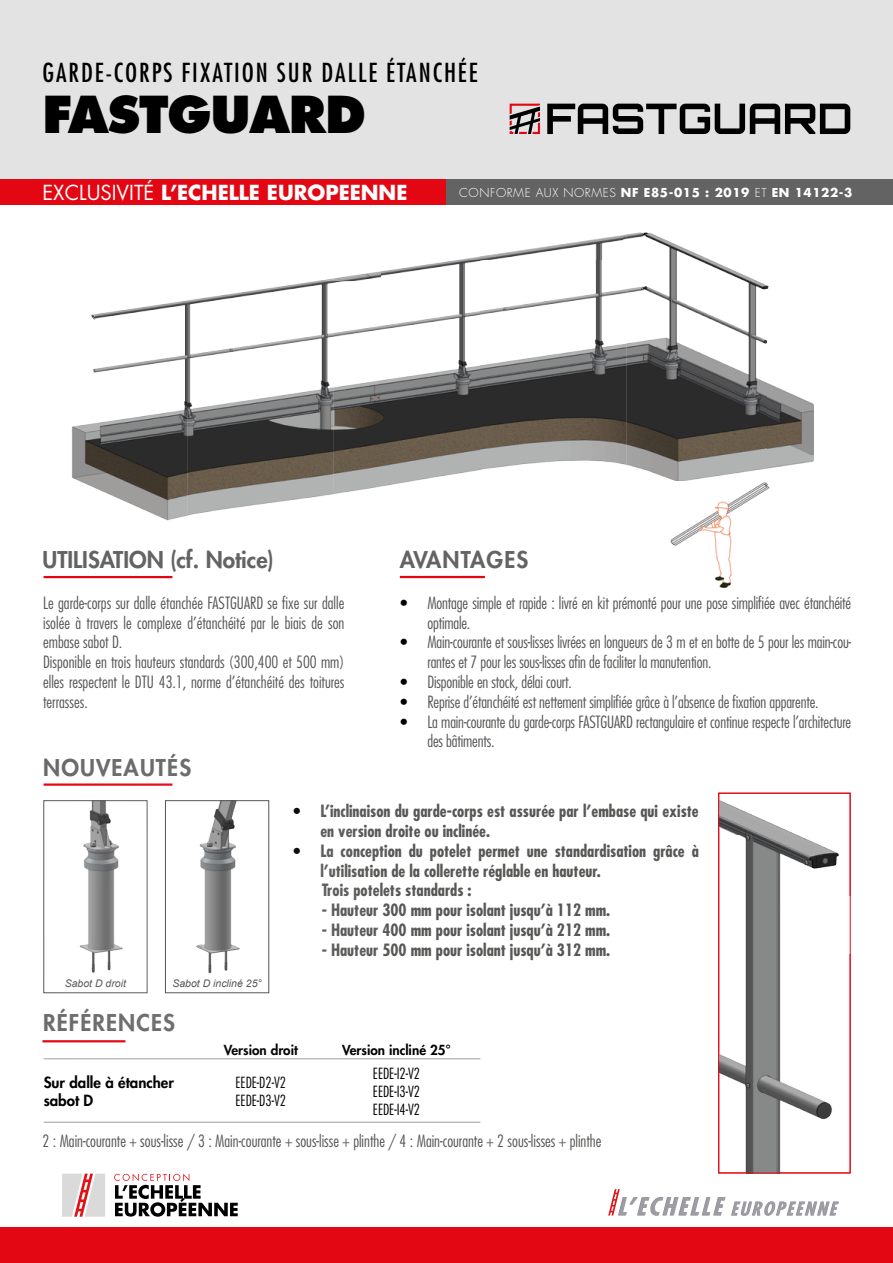
<style>
.page{position:relative;width:893px;height:1263px;background:#fff}
.page>*{position:absolute;margin:0;border:0;box-sizing:border-box;transform-origin:0 0}
.t1{font:800 49.5px "Futura Std";letter-spacing:-.025em;color:#000}
.t2{font:condensed 25.5px "Futura Std";letter-spacing:.075em;color:#000}
.t3{font:800 22.5px "Futura Std";letter-spacing:.05em;color:#646363}
.t4{font:800 22.5px "Futura Std";color:#646363}
.t5{font:700 20.1px "Futura Std";color:#fff}
.t6{font:300 condensed 16.5px/19.8px "Futura Std";letter-spacing:-.01em;color:#575756}
.t7{font:700 condensed 16.5px/19.8px "Futura Std";color:#575756}
.t8{font:300 condensed 15px/18px "Futura Std";color:#000}
.t9{font:800 15px/18px "Futura Std";color:#000}
.t10{font:800 13.5px "Futura Std";color:#000}
.t11{font:700 12px "Futura Std";letter-spacing:.05em;color:#fff}
.t12{font:italic 10.5px "Arial";color:#575756}
.s1{font-weight:400}
.s2{font-weight:300}
.s3{color:#000}
</style>
<div class="page">
<div style="left:0;top:0;width:893px;height:180px;background:#e3e3e3"></div>
<svg style="left:547px;top:104px;width:303px;height:30px"></svg>
<svg style="left:510px;top:104px;width:30px;height:30px"></svg>
<div style="left:0;top:179px;width:446px;height:26px;background:#e30613"></div>
<div style="left:446px;top:179px;width:447px;height:26px;background:#646363"></div>
<div style="left:0;top:1227px;width:893px;height:36px;background:#e30613"></div>
<svg style="left:608px;top:1189px;width:231px;height:27px"></svg>
<svg style="left:115px;top:1193px;width:123px;height:24px"></svg>
<svg style="left:62px;top:1193px;width:43px;height:24px"></svg>
<img style="left:72px;top:300px;width:115px;height:221px">
<img style="left:187px;top:281px;width:147px;height:235px">
<img style="left:334px;top:260px;width:146px;height:234px">
<img style="left:480px;top:234px;width:146px;height:236px">
<img style="left:626px;top:232px;width:142px;height:249px">
<img style="left:768px;top:286px;width:45px;height:183px">
<img style="left:72px;top:307px;width:23px;height:14px">
<img style="left:318px;top:264px;width:63px;height:17px">
<img style="left:458px;top:234px;width:165px;height:26px">
<img style="left:670px;top:482px;width:100px;height:106px">
<hr style="left:44px;top:576px;width:128px;height:2px;background:#e30613">
<hr style="left:400px;top:576px;width:85px;height:2px;background:#e30613">
<hr style="left:313px;top:1058px;width:167px;height:1px;background:#9d9d9c">
<hr style="left:313px;top:1122px;width:167px;height:1px;background:#9d9d9c">
<div style="left:0;top:617px;width:456px;height:576px;background:#fff"></div>
<img style="left:201px;top:802px;width:39px;height:171px">
<img style="left:196px;top:844px;width:5px;height:105px">
<div style="left:165px;top:800px;width:104px;height:193px;border:1px solid #575756"></div>
<img style="left:720px;top:800px;width:119px;height:371px">
<img style="left:835px;top:1066px;width:4px;height:74px">
<img style="left:822px;top:890px;width:17px;height:77px">
<div style="left:831px;top:897px;width:44px;height:57px;background:#fff"></div>
<div style="left:718px;top:793px;width:132px;height:380px;border:1px solid #e30613"></div>
<h2 class="t2" style="left:43px;top:57px;width:437px">GARDE-CORPS FIXATION SUR DALLE ÉTANCHÉE</h2>
<h1 class="t1" style="left:43px;top:83px;width:325px">FASTGUARD</h1>
<p class="t5" style="left:43px;top:179px;width:366px"><span class="s1">EXCLUSIVITÉ</span> L’ECHELLE EUROPEENNE</p>
<p class="t11" style="left:459px;top:184px;width:395px"><span class="s2">CONFORME AUX NORMES</span> NF E85-015 : 2019 <span class="s2">ET</span> EN 14122-3</p>
<h3 class="t4" style="left:43px;top:546px;width:233px">UTILISATION (cf. Notice)</h3>
<p class="t6" style="left:43px;top:593px;width:303px">Le garde-corps sur dalle étanchée FASTGUARD se fixe sur dalle isolée à travers le complexe d’étanchéité par le biais de son embase sabot D.<br>Disponible en trois hauteurs standards (300,400 et 500 mm) elles respectent le DTU 43.1, norme d’étanchéité des toitures terrasses.</p>
<h3 class="t3" style="left:43px;top:753px;width:150px">NOUVEAUTÉS</h3>
<h3 class="t3" style="left:400px;top:546px;width:130px">AVANTAGES</h3>
<p class="t6" style="left:427px;top:593px;width:425px;text-indent:-27px"><span class="s3">•</span> Montage simple et rapide : livré en kit prémonté pour une pose simplifiée avec étanchéité optimale.</p>
<p class="t6" style="left:427px;top:632px;width:425px;text-indent:-27px"><span class="s3">•</span> Main-courante et sous-lisses livrées en longueurs de 3 m et en botte de 5 pour les main-cou&shy;rantes et 7 pour les sous-lisses afin de faciliter la manutention.</p>
<p class="t6" style="left:400px;top:672px;width:173px"><span class="s3">•</span> Disponible en stock, délai court.</p>
<p class="t6" style="left:400px;top:692px;width:420px"><span class="s3">•</span> Reprise d’étanchéité est nettement simplifiée grâce à l’absence de fixation apparente.</p>
<p class="t6" style="left:427px;top:711px;width:425px;text-indent:-27px"><span class="s3">•</span> La main-courante du garde-corps FASTGUARD rectangulaire et continue respecte l’architecture des bâtiments.</p>
<p class="t12" style="left:65px;top:977px;width:63px">Sabot D droit</p>
<p class="t12" style="left:172px;top:977px;width:91px">Sabot D incliné 25°</p>
<h3 class="t3" style="left:43px;top:1009px;width:134px">RÉFÉRENCES</h3>
<p class="t7" style="left:320px;top:801px;width:380px;text-indent:-27px"><span class="s3">•</span> L’inclinaison du garde-corps est assurée par l’embase qui existe en version droite ou inclinée.</p>
<p class="t7" style="left:320px;top:841px;width:380px;text-indent:-27px"><span class="s3">•</span> La conception du potelet permet une standardisation grâce à l’utilisation de la collerette réglable en hauteur.<br>Trois potelets standards :</p>
<p class="t7" style="left:322px;top:900px;width:290px">- Hauteur 300 mm pour isolant jusqu’à 112 mm.</p>
<p class="t7" style="left:322px;top:920px;width:290px">- Hauteur 400 mm pour isolant jusqu’à 212 mm.</p>
<p class="t7" style="left:322px;top:940px;width:290px">- Hauteur 500 mm pour isolant jusqu’à 312 mm.</p>
<p class="t10" style="left:224px;top:1041px;width:75px">Version droit</p>
<p class="t10" style="left:342px;top:1041px;width:110px">Version incliné 25°</p>
<p class="t9" style="left:44px;top:1073px;width:132px">Sur dalle à étancher sabot D</p>
<p class="t8" style="left:236px;top:1073px;width:52px">EEDE-D2-V2<br>EEDE-D3-V2</p>
<p class="t8" style="left:373px;top:1064px;width:49px;text-align:justify">EEDE-I2-V2<br>EEDE-I3-V2<br>EEDE-I4-V2</p>
<p class="t6" style="left:43px;top:1131px;width:560px">2 : Main-courante + sous-lisse / 3 : Main-courante + sous-lisse + plinthe / 4 : Main-courante + 2 sous-lisses + plinthe</p>
</div>
